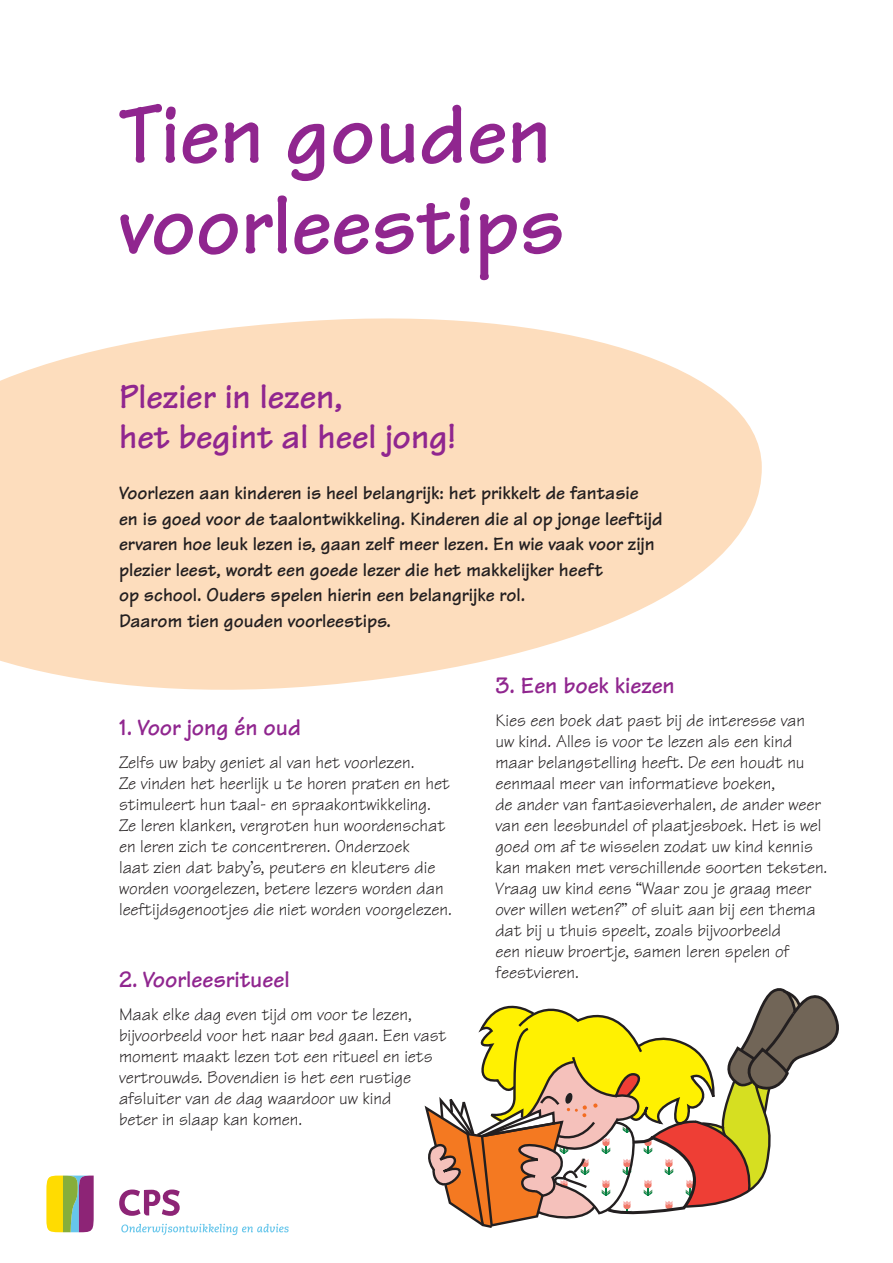
<style>
.page{position:relative;width:893px;height:1263px;background:#fff}
.page>*{position:absolute;margin:0;border:0;box-sizing:border-box;transform-origin:0 0}
.t1{font:700 87.45px "Tekton";color:#90268f}
.t2{font:700 36px "Tekton";color:#90268f}
.t3{font:700 24px "Tekton";color:#90268f}
.t4{font:700 19.5px "Tekton";color:#231f20}
.t5{font:18px/21px "Tekton";color:#231f20}
</style>
<div class="page">
<svg style="left:424px;top:988px;width:415px;height:240px"></svg>
<svg style="left:121px;top:1224px;width:168px;height:11px"></svg>
<svg style="left:119px;top:1189px;width:61px;height:27px"></svg>
<svg style="left:46px;top:1175px;width:48px;height:57px"></svg>
<svg style="left:0;top:318px;width:762px;height:372px;fill:#fdddbd"></svg>
<p class="t1" style="left:119px;top:79px;width:434px">Tien gouden</p>
<p class="t1" style="left:119px;top:170px;width:447px">voorleestips</p>
<p class="t2" style="left:119px;top:374px;width:225px">Plezier in lezen,</p>
<p class="t2" style="left:119px;top:414px;width:338px">het begint al heel jong!</p>
<p class="t4" style="left:119px;top:481px;width:521px">Voorlezen aan kinderen is heel belangrijk: het prikkelt de fantasie</p>
<p class="t4" style="left:119px;top:506px;width:545px">en is goed voor de taalontwikkeling. Kinderen die al op jonge leeftijd</p>
<p class="t4" style="left:119px;top:532px;width:537px">ervaren hoe leuk lezen is, gaan zelf meer lezen. En wie vaak voor zijn</p>
<p class="t4" style="left:119px;top:557px;width:485px">plezier leest, wordt een goede lezer die het makkelijker heeft</p>
<p class="t4" style="left:119px;top:583px;width:408px">op school. Ouders spelen hierin een belangrijke rol.</p>
<p class="t4" style="left:119px;top:608px;width:273px">Daarom tien gouden voorleestips.</p>
<p class="t3" style="left:119px;top:712px;width:184px">1. Voor jong én oud</p>
<p class="t5" style="left:119px;top:752px;width:297px">Zelfs uw baby geniet al van het voorlezen.</p>
<p class="t5" style="left:119px;top:773px;width:334px">Ze vinden het heerlijk u te horen praten en het stimuleert hun taal- en spraakontwikkeling.<br>Ze leren klanken, vergroten hun woordenschat en leren zich te concentreren. Onderzoek<br>laat zien dat baby’s, peuters en kleuters die worden voorgelezen, betere lezers worden dan leeftijdsgenootjes die niet worden voorgelezen.</p>
<p class="t3" style="left:119px;top:964px;width:172px">2. Voorleesritueel</p>
<p class="t5" style="left:119px;top:1004px;width:329px">Maak elke dag even tijd om voor te lezen, bijvoorbeeld voor het naar bed gaan. Een vast moment maakt lezen tot een ritueel en iets vertrouwds. Bovendien is het een rustige afsluiter van de dag waardoor uw kind</p>
<p class="t5" style="left:119px;top:1109px;width:185px">beter in slaap kan komen.</p>
<p class="t3" style="left:495px;top:670px;width:181px">3. Een boek kiezen</p>
<p class="t5" style="left:495px;top:710px;width:311px">Kies een boek dat past bij de interesse van</p>
<p class="t5" style="left:495px;top:731px;width:311px">uw kind. Alles is voor te lezen als een kind maar belangstelling heeft. De een houdt nu eenmaal meer van informatieve boeken,</p>
<p class="t5" style="left:495px;top:794px;width:333px">de ander van fantasieverhalen, de ander weer van een leesbundel of plaatjesboek. Het is wel goed om af te wisselen zodat uw kind kennis kan maken met verschillende soorten teksten.<br>Vraag uw kind eens “Waar zou je graag meer over willen weten?” of sluit aan bij een thema dat bij u thuis speelt, zoals bijvoorbeeld</p>
<p class="t5" style="left:495px;top:941px;width:295px">een nieuw broertje, samen leren spelen of feestvieren.</p>
</div>
